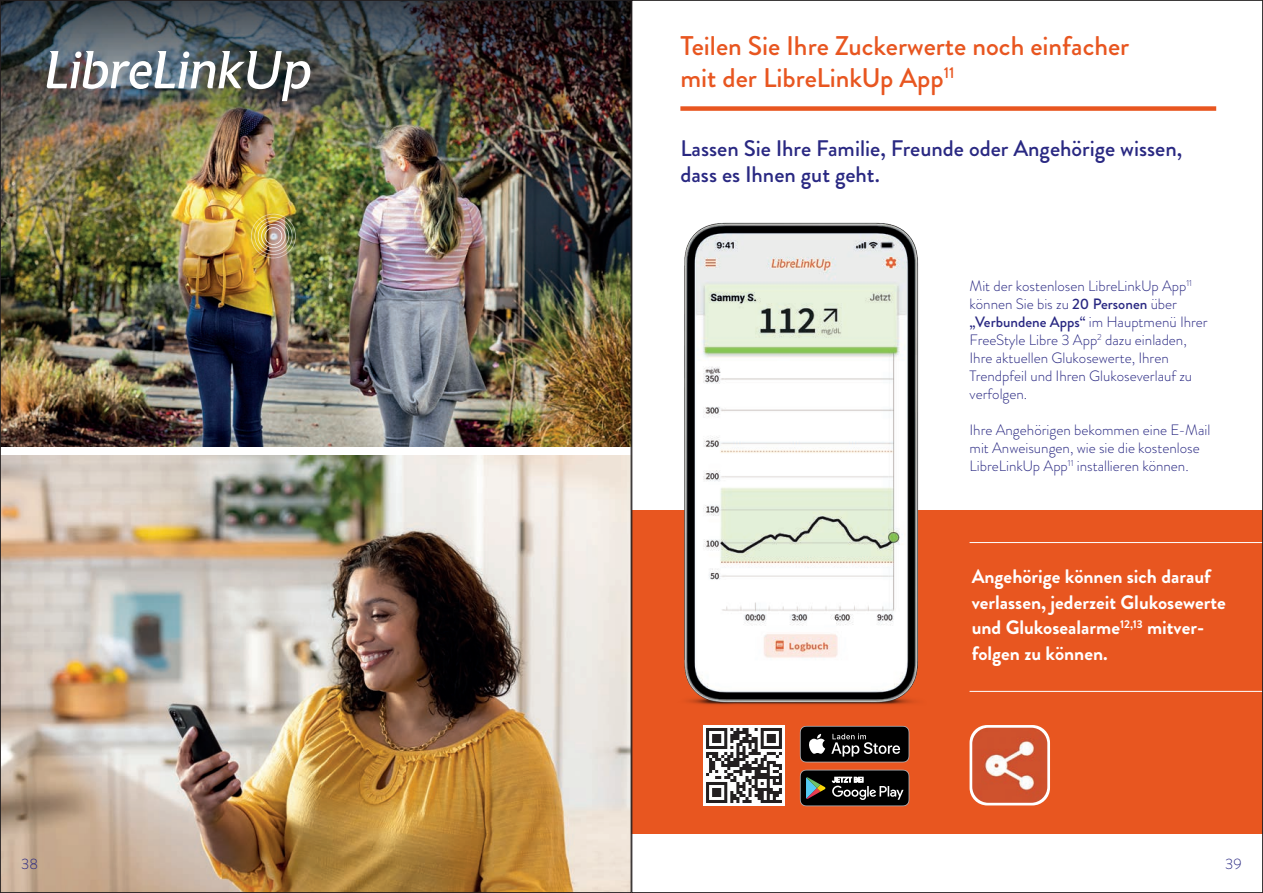
<style>
.page{position:relative;width:1263px;height:893px;background:#fff}
.page>*{position:absolute;margin:0;border:0;box-sizing:border-box;transform-origin:0 0}
.t1{font:500 27px/31.5px "Brandon Grotesque";color:#e85620}
.t2{font:500 22.5px/25.5px "Brandon Grotesque";color:#292882}
.t3{font:700 19.5px/25.5px "Brandon Grotesque";color:#fff}
.t4{font:300 15px/18px "Brandon Grotesque";color:#292882}
.s1{font-weight:500}
</style>
<div class="page">
<img style="left:2px;top:455px;width:627px;height:436px">
<div style="left:631px;top:510px;width:632px;height:323px;background:#e85620"></div>
<div style="left:680px;top:106px;width:536px;height:5px;background:#e85620"></div>
<img style="left:2px;top:174px;width:627px;height:272px">
<img style="left:2px;top:2px;width:627px;height:172px">
<img style="left:47px;top:51px;width:263px;height:50px">
<img style="left:251px;top:214px;width:45px;height:44px">
<img style="left:684px;top:222px;width:235px;height:483px">
<hr style="left:969px;top:542px;width:294px;height:1px;background:#fff">
<hr style="left:969px;top:691px;width:294px;height:1px;background:#fff">
<svg style="left:969px;top:725px;width:81px;height:80px"></svg>
<img style="left:972px;top:728px;width:75px;height:75px">
<img style="left:704px;top:725px;width:80px;height:81px">
<svg style="left:800px;top:726px;width:109px;height:36px;background:#2b2a2a"></svg>
<svg style="left:800px;top:770px;width:109px;height:36px;background:#2c2d2c"></svg>
<p class="t4" style="left:21px;top:855px;width:18px">38</p>
<h1 class="t1" style="left:680px;top:30px;width:450px">Teilen Sie Ihre Zuckerwerte noch einfacher mit der LibreLinkUp App<sup>11</sup></h1>
<h2 class="t2" style="left:680px;top:136px;width:503px">Lassen Sie Ihre Familie, Freunde oder Angehörige wissen, dass es Ihnen gut geht.</h2>
<p class="t4" style="left:969px;top:277px;width:240px">Mit der kostenlosen LibreLinkUp App<sup>11 </sup>können Sie bis zu <span class="s1">20 Personen</span> über <span class="s1">„Verbundene Apps“</span> im Hauptmenü Ihrer FreeStyle Libre 3 App<sup>2</sup> dazu einladen, Ihre aktuellen Glukosewerte, Ihren Trendpfeil und Ihren Glukoseverlauf zu verfolgen.</p>
<p class="t4" style="left:969px;top:421px;width:242px">Ihre Angehörigen bekommen eine E-Mail mit Anweisungen, wie sie die kostenlose<br>LibreLinkUp App<sup>11</sup> installieren können.</p>
<h3 class="t3" style="left:972px;top:564px;width:256px">Angehörige können sich darauf verlassen, jederzeit Glukosewerte und Glukosealarme<sup>12,13</sup> mitver&shy;folgen zu können.</h3>
<p class="t4" style="left:1225px;top:855px;width:18px">39</p>
</div>
